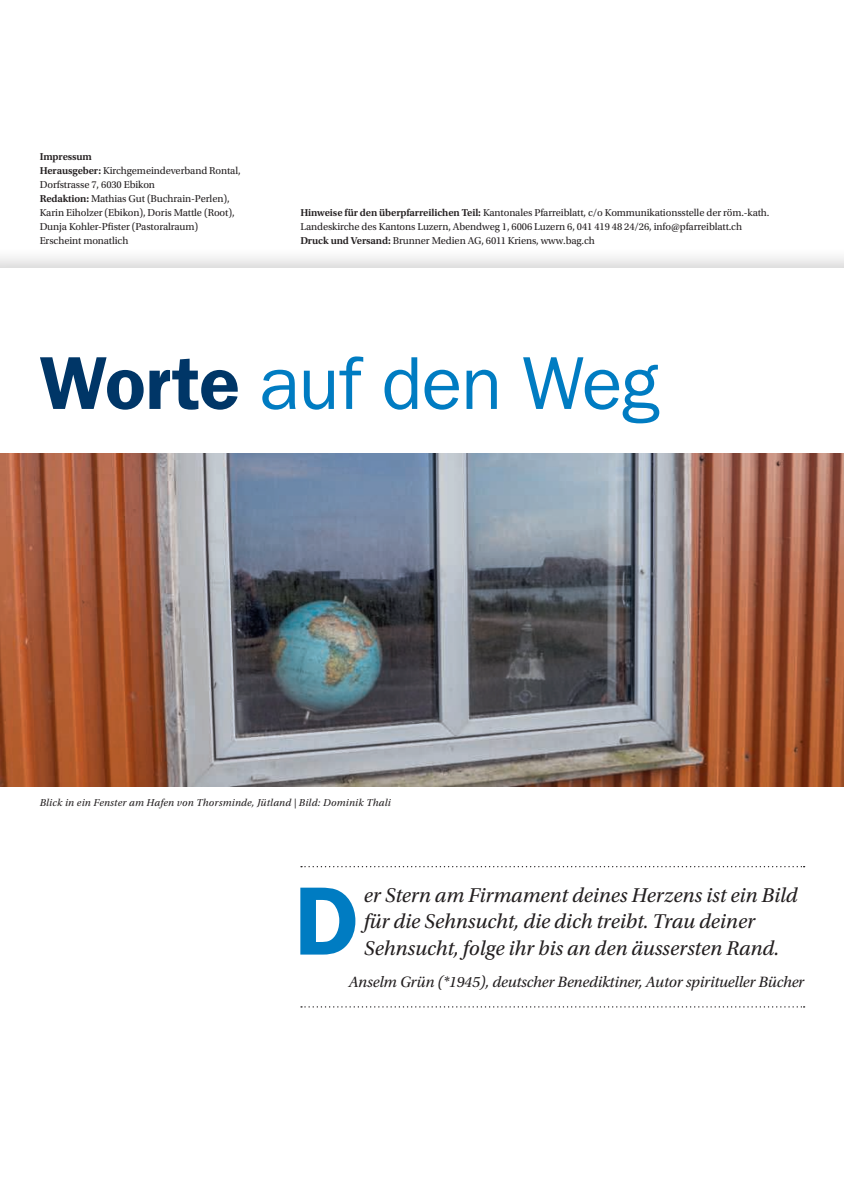
<style>
.page{position:relative;width:844px;height:1191px;background:#fff}
.page>*{position:absolute;margin:0;border:0;box-sizing:border-box;transform-origin:0 0}
.t1{font:600 97.48px "ITC Franklin Gothic Std";color:#007cc2}
.t2{font:75.25px "ITC Franklin Gothic Std";letter-spacing:-.015em;color:#007cc2}
.t3{font:italic 21px/26.2px "Utopia Std";color:#231f20}
.t4{font:italic 15.75px "Utopia Std";letter-spacing:-.01em;color:#231f20}
.t5{font:10.5px/14px "Utopia Std";letter-spacing:-.01em;color:#231f20}
.t6{font:italic 10.5px "Utopia Std";letter-spacing:.02em;color:#231f20}
.s1{font-weight:600}
.s2{font-weight:600;color:#003667}
</style>
<div class="page">
<div style="left:0;top:246px;width:843px;height:945px;background:#231f20;opacity:.2"></div>
<div style="left:0;top:268px;width:843px;height:923px;background:#fff"></div>
<img style="left:0;top:454px;width:843px;height:332px">
<svg style="left:301px;top:866px;width:503px;height:1px"></svg>
<svg style="left:301px;top:1006px;width:503px;height:1px"></svg>
<p class="t5" style="left:40px;top:150px;width:202px"><span class="s1">Impressum<br>Herausgeber:</span> Kirchgemeindeverband Rontal, Dorfstrasse 7, 6030 Ebikon<br><span class="s1">Redaktion:</span> Mathias Gut (Buchrain-Perlen), Karin Eiholzer (Ebikon), Doris Mattle (Root), Dunja Kohler-Pfister (Pastoralraum)<br>Erscheint monatlich</p>
<p class="t5" style="left:300px;top:206px;width:470px"><span class="s1">Hinweise für den überpfarreilichen Teil:</span> Kantonales Pfarreiblatt, c/o Kommunikationsstelle der röm.-kath.<br>Landeskirche des Kantons Luzern, Abendweg 1, 6006 Luzern 6, 041 419 48 24/26, info@pfarreiblatt.ch<br><span class="s1">Druck und Versand:</span> Brunner Medien AG, 6011 Kriens, www.bag.ch</p>
<h2 class="t2" style="left:40px;top:340px;width:621px"><span class="s2">Worte</span> auf den Weg</h2>
<p class="t6" style="left:40px;top:797px;width:352px">Blick in ein Fenster am Hafen von Thorsminde, Jütland | Bild: Dominik Thali</p>
<h1 class="t1" style="left:294px;top:863px;width:66px">D</h1>
<h3 class="t3" style="left:364px;top:882px;width:435px">er Stern am Firmament deines Herzens ist ein Bild für die Sehnsucht, die dich treibt. Trau deiner<br>Sehnsucht, folge ihr bis an den äussersten Rand.</h3>
<h3 class="t4" style="left:348px;top:973px;width:457px">Anselm Grün (*1945), deutscher Benediktiner, Autor spiritueller Bücher</h3>
</div>
